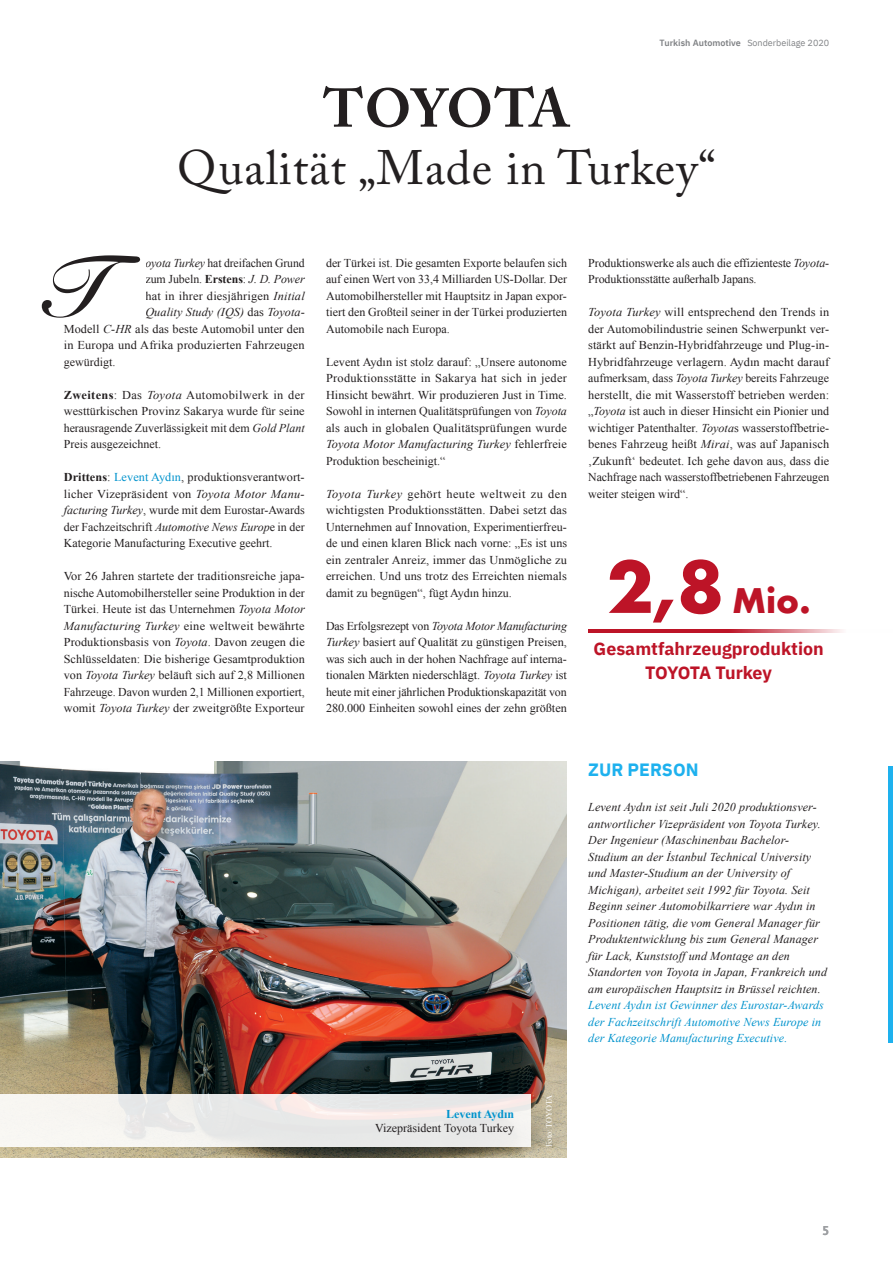
<style>
.page{position:relative;width:893px;height:1263px;background:#fff}
.page>*{position:absolute;margin:0;border:0;box-sizing:border-box;transform-origin:0 0}
.TO_HEAD_1_mavi_30pt{font:700 54px "Adobe Caslon Pro";letter-spacing:.025em;color:#231f20}
.TO_HEAD_1_mavi_30pt-2{font:48px "Adobe Caslon Pro";letter-spacing:.02em;color:#231f20}
.Fließtext{font:700 33px "Futura";color:#bd1427}
.Fließtext-2{font:700 17.85px/23.9px "IBM Plex Sans";color:#bd1427;text-align:center}
.Fließtext-3{font:700 17.85px "IBM Plex Sans";color:#1eb1ee}
.t1{font:700 13.5px "Scala Sans Caps";color:#9d9fa2}
.TO_Fließtext_schwarz{font:12px/16.5px "Times New Roman";color:#231f20;text-align:justify}
.TO_Fließtext_schwarz-2{font:italic 12px/16.5px "Times New Roman";letter-spacing:.01em;color:#231f20}
.TO_Fußnoten{font:12px "Times New Roman";color:#231f20}
.TO_Fußnoten-2{font:700 12px "Times New Roman";color:#0093cd}
.t2{font:600 9px "IBM Plex Sans";color:#808285}
.TO_Fußnoten-3{font:8.25px "Times New Roman";color:#fff}
.s1{font-weight:400}
.s2{font-style:italic}
.s3{font-weight:700}
.s4{font-style:normal}
.s5{color:#0093cd}
.s6{font-size:69px}
</style>
<div class="page">
<div style="left:888px;top:766px;width:5px;height:276px;background:#1eb1ee"></div>
<img style="left:0;top:762px;width:567px;height:395px">
<div style="left:0;top:1094px;width:531px;height:53px;background:linear-gradient(to bottom,#eeebea,#eeeeec)"></div>
<svg style="left:42px;top:255px;width:98px;height:63px"></svg>
<hr style="left:588px;top:630px;width:305px;height:3px;background:#bd1427">
<p class="t2" style="left:660px;top:36px;width:171px">Turkish Automotive <span class="s1">Sonderbeilage 2020</span></p>
<p class="TO_HEAD_1_mavi_30pt" style="left:323px;top:76px;width:248px">TOYOTA</p>
<p class="TO_HEAD_1_mavi_30pt-2" style="left:177px;top:139px;width:540px">Qualität „Made in Turkey“</p>
<p class="TO_Fließtext_schwarz" style="left:145px;top:254px;width:161px"><span class="s2">oyota Turkey</span> hat dreifachen Grund</p>
<p class="TO_Fließtext_schwarz" style="left:145px;top:271px;width:161px">zum Jubeln. <span class="s3">Erstens</span>: <span class="s2">J. D. Power</span></p>
<p class="TO_Fließtext_schwarz" style="left:145px;top:287px;width:161px">hat in ihrer diesjährigen <span class="s2">Initial</span></p>
<p class="TO_Fließtext_schwarz-2" style="left:145px;top:303px;width:161px">Quality Study (IQS) <span class="s4">das</span> Toyota<span class="s4">-</span></p>
<p class="TO_Fließtext_schwarz" style="left:64px;top:320px;width:242px">Modell <span class="s2">C-HR</span> als das beste Automobil unter den</p>
<p class="TO_Fließtext_schwarz" style="left:64px;top:337px;width:242px">in Europa und Afrika produzierten Fahrzeugen</p>
<p class="TO_Fließtext_schwarz" style="left:64px;top:353px;width:53px">gewürdigt.</p>
<p class="TO_Fließtext_schwarz" style="left:64px;top:386px;width:242px"><span class="s3">Zweitens</span>: Das <span class="s2">Toyota</span> Automobilwerk in der westtürkischen Provinz Sakarya wurde für seine herausragende Zuverlässigkeit mit dem <span class="s2">Gold Plant </span>Preis ausgezeichnet.</p>
<p class="TO_Fließtext_schwarz" style="left:64px;top:469px;width:242px"><span class="s3">Drittens</span>: <span class="s5">Levent Aydın</span>, produktionsverantwort&shy;licher Vizepräsident von <span class="s2">Toyota Motor Manu&shy;facturing Turkey</span>, wurde mit dem Eurostar-Awards der Fachzeitschrift <span class="s2">Automotive News Europ</span>e in der Kategorie Manufacturing Executive geehrt.</p>
<p class="TO_Fließtext_schwarz" style="left:64px;top:568px;width:243px">Vor 26 Jahren startete der traditionsreiche japa&shy;nische Automobilhersteller seine Produktion in der Türkei. Heute ist das Unternehmen <span class="s2">Toyota Motor Manufacturing Turkey</span> eine weltweit bewährte Produktionsbasis von <span class="s2">Toyota</span>. Davon zeugen die Schlüsseldaten: Die bisherige Gesamtproduktion von <span class="s2">Toyota Turkey</span> beläuft sich auf 2,8 Millionen Fahrzeuge. Davon wurden 2,1 Millionen exportiert, womit <span class="s2">Toyota Turkey</span> der zweitgrößte Exporteur</p>
<p class="TO_Fließtext_schwarz" style="left:326px;top:254px;width:243px">der Türkei ist. Die gesamten Exporte belaufen sich auf einen Wert von 33,4 Milliarden US-Dollar. Der Automobilhersteller mit Hauptsitz in Japan expor&shy;tiert den Großteil seiner in der Türkei produzierten Automobile nach Europa.</p>
<p class="TO_Fließtext_schwarz" style="left:326px;top:353px;width:242px">Levent Aydın ist stolz darauf: „Unsere autonome Produktionsstätte in Sakarya hat sich in jeder Hinsicht bewährt. Wir produzieren Just in Time.<br>Sowohl in internen Qualitätsprüfungen von <span class="s2">Toyota </span>als auch in globalen Qualitätsprüfungen wurde <span class="s2">Toyota Motor Manufacturing Turkey</span> fehlerfreie Produktion bescheinigt.“</p>
<p class="TO_Fließtext_schwarz" style="left:326px;top:485px;width:243px"><span class="s2">Toyota Turkey</span> gehört heute weltweit zu den wichtigsten Produktionsstätten. Dabei setzt das Unternehmen auf Innovation, Experimentierfreu&shy;de und einen klaren Blick nach vorne: „Es ist uns ein zentraler Anreiz, immer das Unmögliche zu erreichen. Und uns trotz des Erreichten niemals damit zu begnügen“, fügt Aydın hinzu.</p>
<p class="TO_Fließtext_schwarz" style="left:326px;top:617px;width:242px">Das Erfolgsrezept von <span class="s2">Toyota Motor Manufacturing Turkey</span> basiert auf Qualität zu günstigen Preisen, was sich auch in der hohen Nachfrage auf interna&shy;tionalen Märkten niederschlägt. <span class="s2">Toyota Turkey</span> ist heute mit einer jährlichen Produktionskapazität von 280.000 Einheiten sowohl eines der zehn größten</p>
<p class="TO_Fließtext_schwarz" style="left:588px;top:254px;width:242px">Produktionswerke als auch die effizienteste <span class="s2">Toyota</span>-<br>Produktionsstätte außerhalb Japans.</p>
<p class="TO_Fließtext_schwarz" style="left:588px;top:304px;width:243px"><span class="s2">Toyota Turkey</span> will entsprechend den Trends in der Automobilindustrie seinen Schwerpunkt ver&shy;stärkt auf Benzin-Hybridfahrzeuge und Plug-in-Hybridfahrzeuge verlagern. Aydın macht darauf aufmerksam, dass <span class="s2">Toyota Turkey</span> bereits Fahrzeuge herstellt, die mit Wasserstoff betrieben werden: „<span class="s2">Toyota</span> ist auch in dieser Hinsicht ein Pionier und wichtiger Patenthalter. <span class="s2">Toyota</span>s wasserstoffbetrie&shy;benes Fahrzeug heißt <span class="s2">Mirai</span>, was auf Japanisch ‚Zukunft‘ bedeutet. Ich gehe davon aus, dass die Nachfrage nach wasserstoffbetriebenen Fahrzeugen weiter steigen wird“.</p>
<p class="Fließtext" style="left:607px;top:577px;width:205px"><span class="s6">2,8</span> Mio.</p>
<p class="Fließtext-2" style="left:594px;top:635px;width:232px">Gesamtfahrzeugproduktion<br>TOYOTA Turkey</p>
<p class="Fließtext-3" style="left:588px;top:755px;width:112px">ZUR PERSON</p>
<p class="TO_Fließtext_schwarz-2" style="left:588px;top:798px;width:240px">Levent Aydın ist seit Juli 2020 produktionsver&shy;antwortlicher Vizepräsident von Toyota Turkey.<br>Der Ingenieur (Maschinenbau Bachelor-Studium an der İstanbul Technical University und Master-Studium an der University of Michigan), arbeitet seit 1992 für Toyota. Seit Beginn seiner Automobilkarriere war Aydın in Positionen tätig, die vom General Manager für Produktentwicklung bis zum General Manager für Lack, Kunststoff und Montage an den Standorten von Toyota in Japan, Frankreich und am europäischen Hauptsitz in Brüssel reichten.<br><span class="s5">Levent Aydın ist Gewinner des Eurostar-Awards der Fachzeitschrift Automotive News Europe in der Kategorie Manufacturing Executive.</span></p>
<p class="TO_Fußnoten-2" style="left:446px;top:1105px;width:70px">Levent Aydın</p>
<p class="TO_Fußnoten" style="left:375px;top:1120px;width:140px">Vizepräsident Toyota Turkey</p>
<p class="TO_Fußnoten-3" style="left:543px;top:1147px;width:54px;rotate:-90deg">Foto: TOYOTA</p>
<p class="t1" style="left:822px;top:1223px;width:8px">5</p>
</div>
